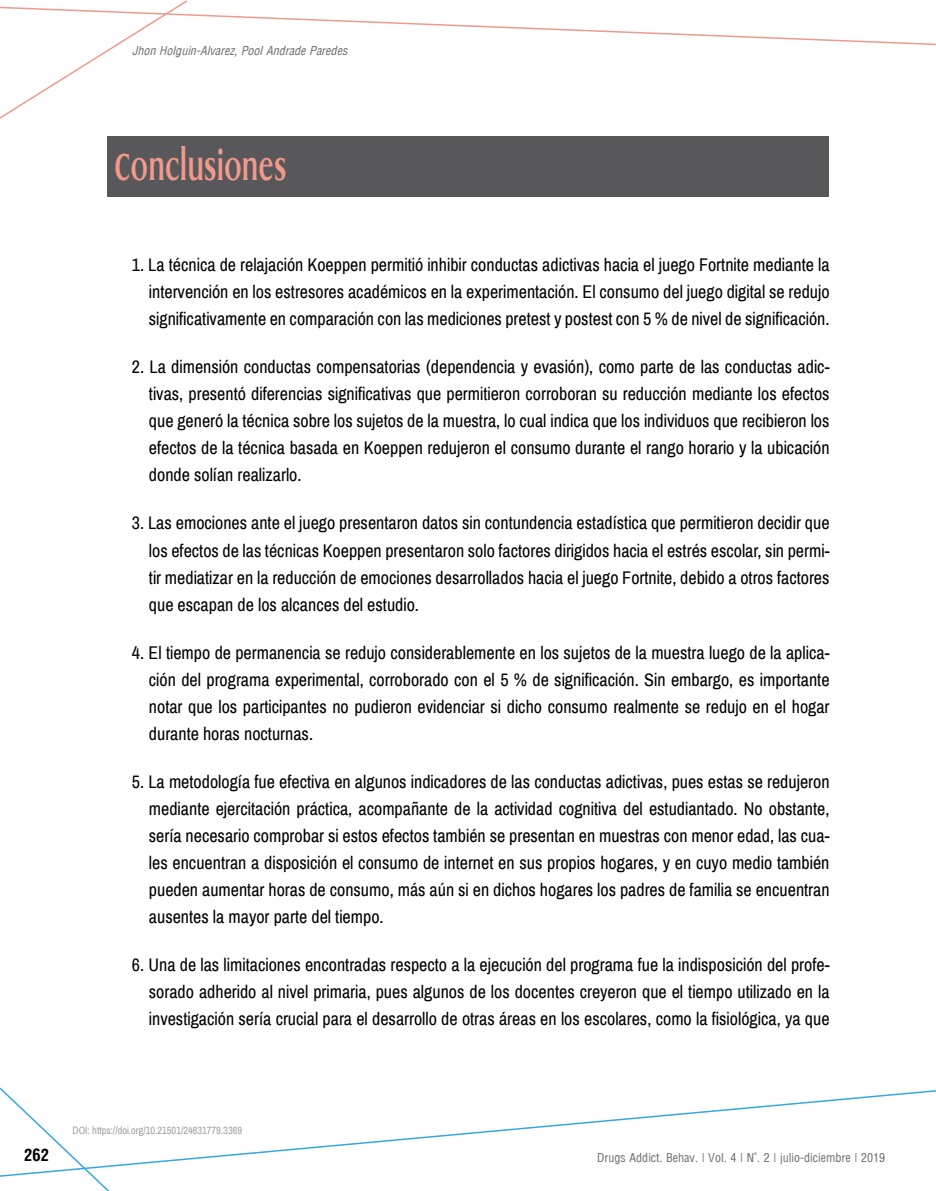
<style>
.page{position:relative;width:936px;height:1191px;background:#fff}
.page>*{position:absolute;margin:0;border:0;box-sizing:border-box;transform-origin:0 0}
._3_titulo_intro_conc{font:700 37.5px "Griffon Condensed";letter-spacing:.02em;color:#f1998c}
.TEXTO_NORMAL{font:18px/27px "Archivo Narrow";color:#000;text-align:justify}
.t1{font:700 condensed 16.5px "Arena";color:#000}
.t2{font:12px "Arena Condensed";color:#707172}
.t3{font:italic condensed 12px "Arena";color:#707172}
.t4{font:10.5px "Archivo Narrow";color:#9c9e9f}
</style>
<div class="page">
<svg style="left:0;top:0;width:935px;height:119px"></svg>
<svg style="left:110px;top:1090px;width:825px;height:77px"></svg>
<svg style="left:0;top:1087px;width:110px;height:104px"></svg>
<div style="left:107px;top:136px;width:721px;height:61px;background:#58585a"></div>
<p class="t3" style="left:132px;top:44px;width:217px">Jhon Holguin-Alvarez, Pool Andrade Paredes</p>
<p class="_3_titulo_intro_conc" style="left:115px;top:141px;width:173px">Conclusiones</p>
<p class="TEXTO_NORMAL" style="left:149px;top:251px;width:682px;text-indent:-17px">1. La técnica de relajación Koeppen permitió inhibir conductas adictivas hacia el juego Fortnite mediante la intervención en los estresores académicos en la experimentación. El consumo del juego digital se redujo significativamente en comparación con las mediciones pretest y postest con 5 % de nivel de significación.</p>
<p class="TEXTO_NORMAL" style="left:149px;top:354px;width:682px;text-indent:-17px">2. La dimensión conductas compensatorias (dependencia y evasión), como parte de las conductas adic&shy;tivas, presentó diferencias significativas que permitieron corroboran su reducción mediante los efectos que generó la técnica sobre los sujetos de la muestra, lo cual indica que los individuos que recibieron los efectos de la técnica basada en Koeppen redujeron el consumo durante el rango horario y la ubicación donde solían realizarlo.</p>
<p class="TEXTO_NORMAL" style="left:149px;top:510px;width:682px;text-indent:-17px">3. Las emociones ante el juego presentaron datos sin contundencia estadística que permitieron decidir que los efectos de las técnicas Koeppen presentaron solo factores dirigidos hacia el estrés escolar, sin permi&shy;tir mediatizar en la reducción de emociones desarrollados hacia el juego Fortnite, debido a otros factores que escapan de los alcances del estudio.</p>
<p class="TEXTO_NORMAL" style="left:149px;top:639px;width:682px;text-indent:-17px">4. El tiempo de permanencia se redujo considerablemente en los sujetos de la muestra luego de la aplica&shy;ción del programa experimental, corroborado con el 5 % de significación. Sin embargo, es importante notar que los participantes no pudieron evidenciar si dicho consumo realmente se redujo en el hogar durante horas nocturnas.</p>
<p class="TEXTO_NORMAL" style="left:149px;top:768px;width:682px;text-indent:-17px">5. La metodología fue efectiva en algunos indicadores de las conductas adictivas, pues estas se redujeron mediante ejercitación práctica, acompañante de la actividad cognitiva del estudiantado. No obstante, sería necesario comprobar si estos efectos también se presentan en muestras con menor edad, las cua&shy;les encuentran a disposición el consumo de internet en sus propios hogares, y en cuyo medio también pueden aumentar horas de consumo, más aún si en dichos hogares los padres de familia se encuentran ausentes la mayor parte del tiempo.</p>
<p class="TEXTO_NORMAL" style="left:149px;top:952px;width:682px;text-indent:-17px">6. Una de las limitaciones encontradas respecto a la ejecución del programa fue la indisposición del profe&shy;sorado adherido al nivel primaria, pues algunos de los docentes creyeron que el tiempo utilizado en la investigación sería crucial para el desarrollo de otras áreas en los escolares, como la fisiológica, ya que</p>
<p class="t4" style="left:73px;top:1123px;width:171px">DOI: https://doi.org/10.21501/24631779.3369</p>
<p class="t1" style="left:24px;top:1145px;width:26px">262</p>
<p class="t2" style="left:597px;top:1150px;width:289px">Drugs Addict. Behav. | Vol. 4 | N°. 2 | julio-diciembre | 2019</p>
</div>
